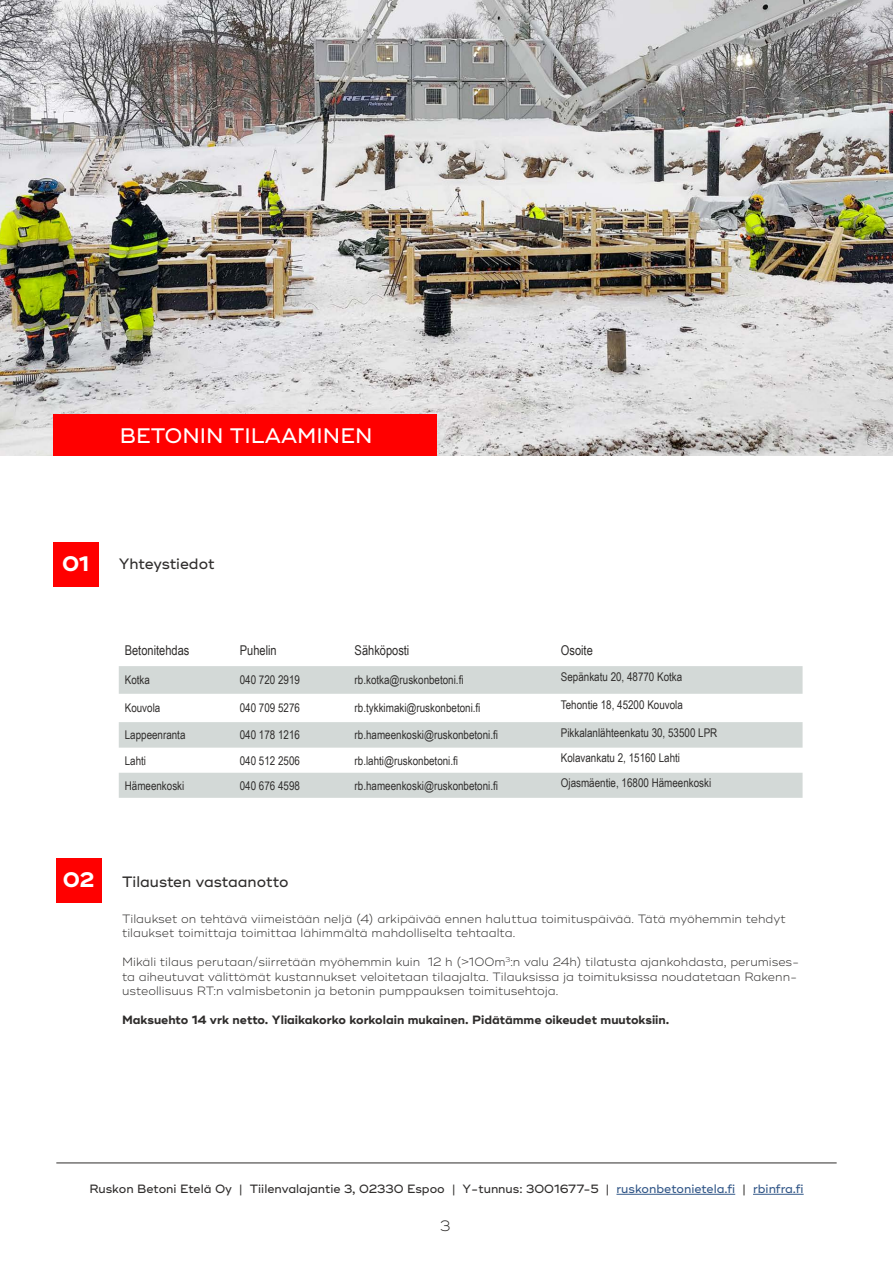
<style>
.page{position:relative;width:893px;height:1263px;background:#fff}
.page>*{position:absolute;margin:0;border:0;box-sizing:border-box;transform-origin:0 0}
.t1{font:500 21px "Ridley Grotesk";color:#fff}
.t2{font:700 21px "Ridley Grotesk";color:#fff}
.t3{font:500 15px "Ridley Grotesk";color:#2f2d2c}
.t4{font:300 15px "Ridley Grotesk";color:#2f2d2c}
.t5{font:13.5px "Arial Narrow";color:#2f2d2c}
.t6{font:300 12px/14.4px "Ridley Grotesk";color:#2f2d2c}
.t7{font:12px "Arial Narrow";color:#2f2d2c}
.t8{font:500 12px "Ridley Grotesk";color:#2f2d2c}
.t9{font:700 12px "Ridley Grotesk";color:#2f2d2c}
.s1{color:#325788}
</style>
<div class="page">
<hr style="left:616px;top:1194px;width:119px;height:1px;background:#325788">
<hr style="left:753px;top:1194px;width:51px;height:1px;background:#325788">
<hr style="left:56px;top:1162px;width:781px;height:1px;background:#2f2d2c">
<img style="left:0;top:0;width:893px;height:455px">
<svg style="left:119px;top:666px;width:684px;height:132px;fill:#d3d9d7"></svg>
<div style="left:53px;top:414px;width:384px;height:41px;background:#f00"></div>
<div style="left:53px;top:542px;width:46px;height:44px;background:#f00"></div>
<div style="left:56px;top:858px;width:46px;height:44px;background:#f00"></div>
<h1 class="t1" style="left:120px;top:423px;width:254px">BETONIN TILAAMINEN</h1>
<h1 class="t2" style="left:62px;top:551px;width:29px">01</h1>
<p class="t3" style="left:119px;top:555px;width:97px">Yhteystiedot</p>
<p class="t5" style="left:125px;top:641px;width:66px">Betonitehdas</p>
<p class="t5" style="left:240px;top:641px;width:38px">Puhelin</p>
<p class="t5" style="left:355px;top:641px;width:56px">Sähköposti</p>
<p class="t5" style="left:561px;top:641px;width:33px">Osoite</p>
<p class="t7" style="left:125px;top:671px;width:27px">Kotka</p>
<p class="t7" style="left:240px;top:671px;width:62px">040 720 2919</p>
<p class="t7" style="left:355px;top:671px;width:110px">rb.kotka@ruskonbetoni.fi</p>
<p class="t7" style="left:561px;top:668px;width:123px">Sepänkatu 20, 48770 Kotka</p>
<p class="t7" style="left:125px;top:699px;width:37px">Kouvola</p>
<p class="t7" style="left:240px;top:699px;width:62px">040 709 5276</p>
<p class="t7" style="left:355px;top:699px;width:127px">rb.tykkimaki@ruskonbetoni.fi</p>
<p class="t7" style="left:561px;top:695px;width:124px">Tehontie 18, 45200 Kouvola</p>
<p class="t7" style="left:125px;top:726px;width:62px">Lappeenranta</p>
<p class="t7" style="left:240px;top:726px;width:62px">040 178 1216</p>
<p class="t7" style="left:355px;top:726px;width:145px">rb.hameenkoski@ruskonbetoni.fi</p>
<p class="t7" style="left:561px;top:724px;width:158px">Pikkalanlähteenkatu 30, 53500 LPR</p>
<p class="t7" style="left:125px;top:751px;width:23px">Lahti</p>
<p class="t7" style="left:240px;top:751px;width:62px">040 512 2506</p>
<p class="t7" style="left:355px;top:751px;width:105px">rb.lahti@ruskonbetoni.fi</p>
<p class="t7" style="left:561px;top:749px;width:121px">Kolavankatu 2, 15160 Lahti</p>
<p class="t7" style="left:125px;top:777px;width:61px">Hämeenkoski</p>
<p class="t7" style="left:240px;top:777px;width:62px">040 676 4598</p>
<p class="t7" style="left:355px;top:777px;width:145px">rb.hameenkoski@ruskonbetoni.fi</p>
<p class="t7" style="left:561px;top:774px;width:152px">Ojasmäentie, 16800 Hämeenkoski</p>
<h1 class="t2" style="left:63px;top:867px;width:33px">02</h1>
<p class="t3" style="left:122px;top:873px;width:168px">Tilausten vastaanotto</p>
<p class="t6" style="left:122px;top:912px;width:665px">Tilaukset on tehtävä viimeistään neljä (4) arkipäivää ennen haluttua toimituspäivää. Tätä myöhemmin tehdyt tilaukset toimittaja toimittaa lähimmältä mahdolliselta tehtaalta.</p>
<p class="t6" style="left:122px;top:955px;width:679px">Mikäli tilaus perutaan/siirretään myöhemmin kuin 12 h (&gt;100m<sup>3</sup>:n valu 24h) tilatusta ajankohdasta, perumises&shy;ta aiheutuvat välittömät kustannukset veloitetaan tilaajalta. Tilauksissa ja toimituksissa noudatetaan Rakenn&shy;usteollisuus RT:n valmisbetonin ja betonin pumppauksen toimitusehtoja.</p>
<p class="t9" style="left:122px;top:1012px;width:549px">Maksuehto 14 vrk netto. Yliaikakorko korkolain mukainen. Pidätämme oikeudet muutoksiin.</p>
<p class="t8" style="left:89px;top:1182px;width:716px">Ruskon Betoni Etelä Oy | Tiilenvalajantie 3, 02330 Espoo | Y-tunnus: 3001677-5 | <span class="s1">ruskonbetonietela.fi</span> | <span class="s1">rbinfra.fi</span></p>
<p class="t4" style="left:440px;top:1217px;width:12px">3</p>
</div>
